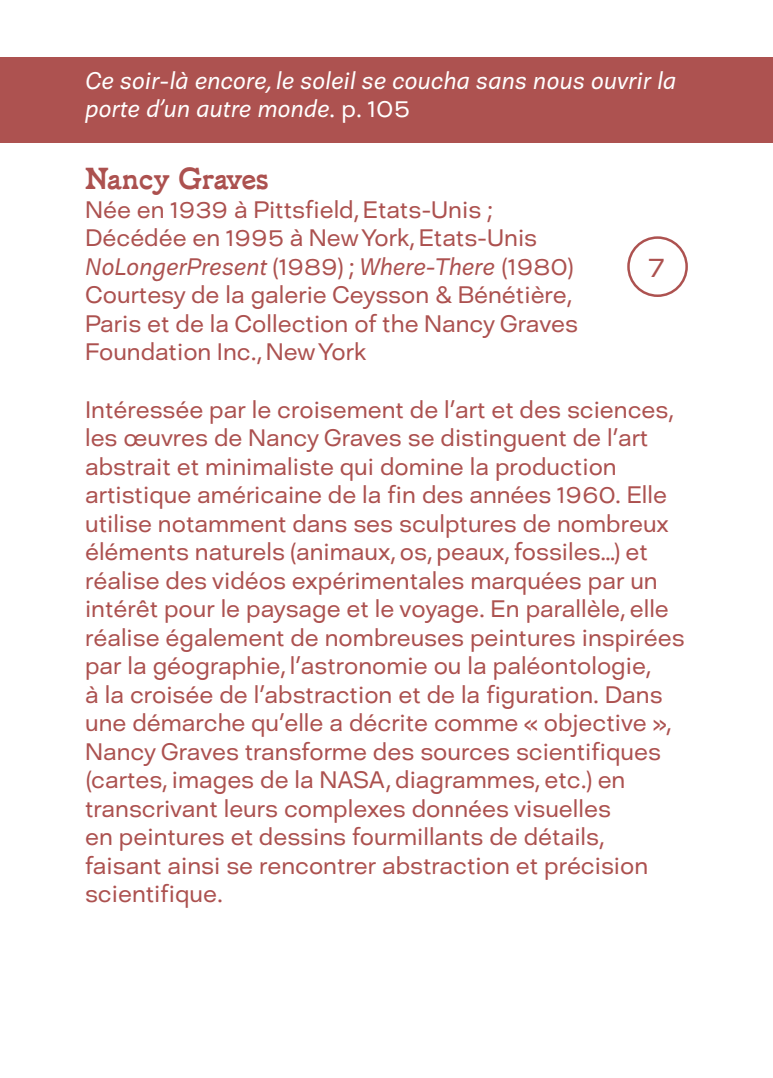
<style>
.page{position:relative;width:773px;height:1078px;background:#fff}
.page>*{position:absolute;margin:0;border:0;box-sizing:border-box;transform-origin:0 0}
.titles{font:30px "FRACCARF FRA Cregular";color:#ac514f}
.titres{font:300 27.5px "David";color:#ac514f}
.texteNormal{font:300 23.75px/28.5px "David";color:#ac514f}
.texteNormal-2{font:italic 300 23.75px/28.5px "David";color:#fff}
.texteNormal-3{font:italic 300 23.75px "David";color:#ac514f}
.s1{font-style:normal}
</style>
<div class="page">
<div style="left:0;top:57px;width:772px;height:86px;background:#ad5250"></div>
<div style="left:627px;top:236px;width:60px;height:61px;border:2px solid #ad5250;border-radius:50%"></div>
<p class="texteNormal-2" style="left:85px;top:65px;width:592px">Ce soir-là encore, le soleil se coucha sans nous ouvrir la porte d’un autre monde. <span class="s1">p. 105</span></p>
<p class="titles" style="left:85px;top:163px;width:185px">Nancy Graves</p>
<p class="texteNormal" style="left:85px;top:194px;width:409px">Née en 1939 à Pittsfield, Etats-Unis ;</p>
<p class="texteNormal" style="left:85px;top:222px;width:453px">Décédée en 1995 à New York, Etats-Unis</p>
<p class="texteNormal-3" style="left:85px;top:250px;width:491px">NoLongerPresent <span class="s1">(1989) ;</span> Where-There <span class="s1">(1980)</span></p>
<p class="texteNormal" style="left:85px;top:279px;width:494px">Courtesy de la galerie Ceysson &amp; Bénétière,<br>Paris et de la Collection of the Nancy Graves<br>Foundation Inc., New York</p>
<p class="texteNormal" style="left:85px;top:393px;width:601px">Intéressée par le croisement de l’art et des sciences, les œuvres de Nancy Graves se distinguent de l’art abstrait et minimaliste qui domine la production artistique américaine de la fin des années 1960. Elle utilise notamment dans ses sculptures de nombreux éléments naturels (animaux, os, peaux, fossiles…) et réalise des vidéos expérimentales marquées par un intérêt pour le paysage et le voyage. En parallèle, elle réalise également de nombreuses peintures inspirées par la géographie, l’astronomie ou la paléontologie,<br>à la croisée de l’abstraction et de la figuration. Dans une démarche qu’elle a décrite comme « objective », Nancy Graves transforme des sources scientifiques (cartes, images de la NASA, diagrammes, etc.) en transcrivant leurs complexes données visuelles<br>en peintures et dessins fourmillants de détails, faisant ainsi se rencontrer abstraction et précision scientifique.</p>
<p class="titres" style="left:648px;top:247px;width:18px">7</p>
</div>
